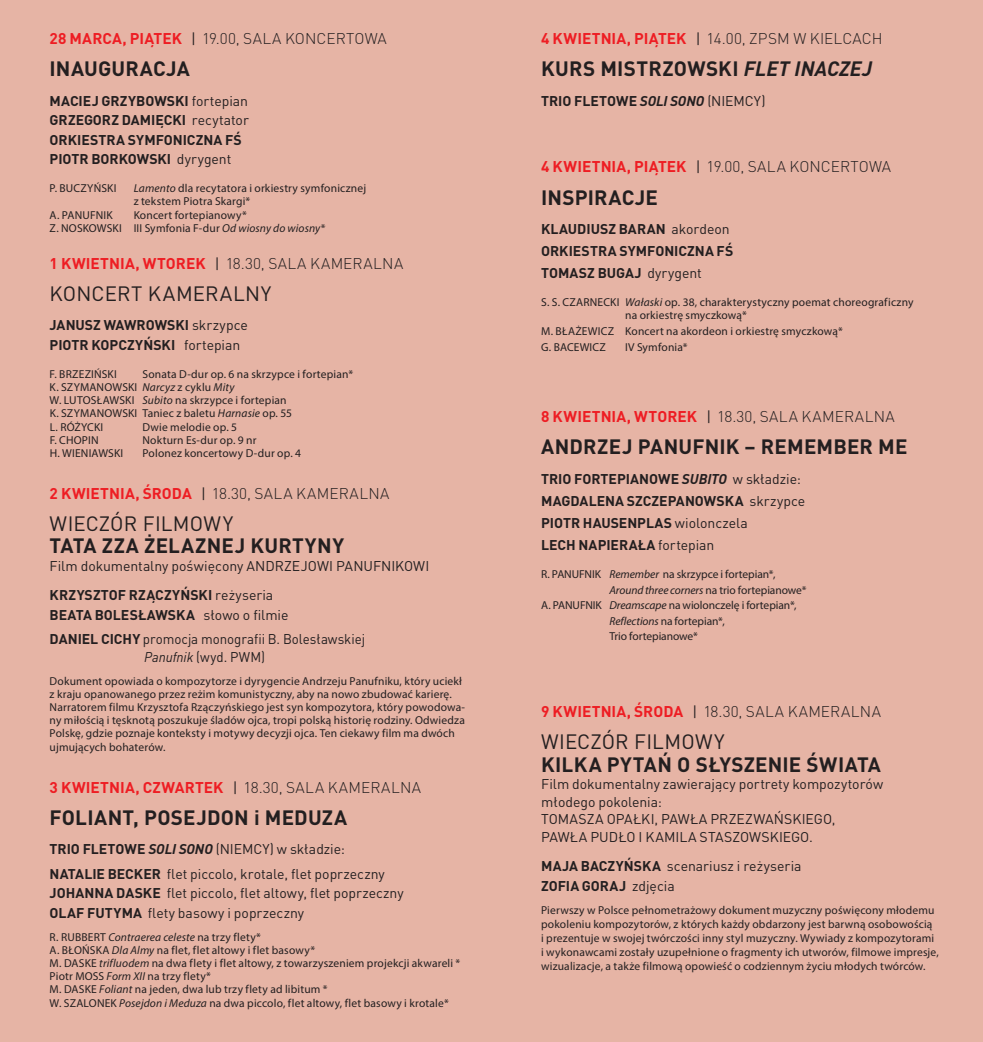
<style>
.page{position:relative;width:983px;height:1042px;background:#fff}
.page>*{position:absolute;margin:0;border:0;box-sizing:border-box;transform-origin:0 0}
.t1{font:700 20.47px "DIN Pro";letter-spacing:.01em;color:#231f20}
.t2{font:20.47px "DIN Pro";letter-spacing:.005em;color:#231f20}
.t3{font:300 15.4px "DIN Pro";letter-spacing:.015em;color:#231f20}
.t4{font:14px/17.5px "DIN Pro";color:#231f20}
.t5{font:700 14px/22.1px "DIN Pro";color:#231f20}
.t6{font:14px "DIN Pro";color:#231f20;scale:.95 1}
.t7{font:11.55px/13.1px "Myriad Pro";letter-spacing:.015em;color:#231f20}
.t8{font:11.55px "Myriad Pro";letter-spacing:-.005em;color:#231f20}
.s1{font-weight:700;color:#ee1d23}
.s2{font-weight:400;font-size:14.88px}
.s3{font-weight:400}
.s4{font-style:italic}
.s5{font-weight:700}
.s6{font-weight:700;font-style:italic}
</style>
<div class="page">
<div style="left:0;top:0;width:982px;height:1042px;background:#e6b4a5"></div>
<h2 class="t3" style="left:50px;top:28px;width:338px"><span class="s1">28 MARCA, PIĄTEK</span> <span class="s2">|</span> 19.00, SALA KONCERTOWA</h2>
<h1 class="t1" style="left:50px;top:55px;width:142px">INAUGURACJA</h1>
<p class="t5" style="left:50px;top:90px;width:201px;line-height:19.6px">MACIEJ GRZYBOWSKI <span class="s3">fortepian<br></span>GRZEGORZ DAMIĘCKI <span class="s3">recytator<br></span>ORKIESTRA SYMFONICZNA FŚ<br>PIOTR BORKOWSKI <span class="s3">dyrygent</span></p>
<p class="t7" style="left:50px;top:182px;width:68px">P. BUCZYŃSKI</p>
<p class="t7" style="left:134px;top:182px;width:234px"><span class="s4">Lamento</span> dla recytatora i orkiestry symfonicznej z tekstem Piotra Skargi*</p>
<p class="t7" style="left:50px;top:208px;width:65px">A. PANUFNIK</p>
<p class="t7" style="left:50px;top:208px;width:277px;text-align:center">Koncert fortepianowy*<br>Z. NOSKOWSKI III Symfonia F-dur <span class="s4">Od wiosny do wiosny</span>*</p>
<h2 class="t3" style="left:50px;top:253px;width:354px"><span class="s1">1 KWIETNIA, WTOREK</span> <span class="s2">|</span> 18.30, SALA KAMERALNA</h2>
<h1 class="t2" style="left:50px;top:279px;width:223px">KONCERT KAMERALNY</h1>
<p class="t5" style="left:50px;top:315px;width:200px;line-height:19.6px">JANUSZ WAWROWSKI <span class="s3">skrzypce<br></span>PIOTR KOPCZYŃSKI <span class="s3">fortepian</span></p>
<p class="t7" style="left:50px;top:367px;width:69px">F. BRZEZIŃSKI</p>
<p class="t7" style="left:50px;top:367px;width:305px;text-indent:93px">Sonata D-dur op. 6 na skrzypce i fortepian* K. SZYMANOWSKI <span class="s4">Narcyz</span> z cyklu <span class="s4">Mity<br></span>W. LUTOSŁAWSKI <span class="s4">Subito</span> na skrzypce i fortepian<br>K. SZYMANOWSKI Taniec z baletu <span class="s4">Harnasie</span> op. 55<br>L. RÓŻYCKI</p>
<p class="t7" style="left:142px;top:420px;width:96px">Dwie melodie op. 5</p>
<p class="t7" style="left:50px;top:433px;width:50px">F. CHOPIN</p>
<p class="t7" style="left:142px;top:433px;width:115px">Nokturn Es-dur op. 9 nr</p>
<p class="t7" style="left:50px;top:446px;width:75px">H. WIENIAWSKI</p>
<p class="t7" style="left:142px;top:446px;width:160px">Polonez koncertowy D-dur op. 4</p>
<h2 class="t3" style="left:50px;top:483px;width:341px"><span class="s1">2 KWIETNIA, ŚRODA</span> <span class="s2">|</span> 18.30, SALA KAMERALNA</h2>
<h1 class="t2" style="left:50px;top:510px;width:185px">WIECZÓR FILMOWY</h1>
<h1 class="t1" style="left:50px;top:532px;width:296px">TATA ZZA ŻELAZNEJ KURTYNY</h1>
<p class="t4" style="left:50px;top:550px;width:381px;line-height:29.4px">Film dokumentalny poświęcony ANDRZEJOWI PANUFNIKOWI<br><span class="s5">KRZYSZTOF RZĄCZYŃSKI</span> reżyseria</p>
<p class="t4" style="left:50px;top:602px;width:317px;line-height:24.5px"><span class="s5">BEATA BOLESŁAWSKA</span> słowo o filmie<br><span class="s5">DANIEL CICHY</span> promocja monografii B. Bolesławskiej</p>
<p class="t6" style="left:144px;top:647px;width:129px"><span class="s4">Panufnik</span> (wyd. PWM)</p>
<p class="t7" style="left:50px;top:674px;width:417px">Dokument opowiada o kompozytorze i dyrygencie Andrzeju Panufniku, który uciekł z kraju opanowanego przez reżim komunistyczny, aby na nowo zbudować karierę.<br>Narratorem filmu Krzysztofa Rzączyńskiego jest syn kompozytora, który powodowa&shy;ny miłością i tęsknotą poszukuje śladów ojca, tropi polską historię rodziny. Odwiedza Polskę, gdzie poznaje konteksty i motywy decyzji ojca. Ten ciekawy film ma dwóch ujmujących bohaterów.</p>
<h2 class="t3" style="left:50px;top:776px;width:372px"><span class="s1">3 KWIETNIA, CZWARTEK</span> <span class="s2">|</span> 18.30, SALA KAMERAL NA</h2>
<h1 class="t1" style="left:50px;top:803px;width:299px">FOLIANT, POSEJDON i MEDUZA</h1>
<p class="t4" style="left:50px;top:836px;width:336px;line-height:24.5px"><span class="s5">TRIO FLETOWE</span> <span class="s6">SOLI SONO</span> (NIEMCY) w składzie:<br><span class="s5">NATALIE BECKER</span> flet piccolo, krotale, flet poprzeczny</p>
<p class="t4" style="left:50px;top:882px;width:355px;line-height:19.6px"><span class="s5">JOHANNA DASKE</span> flet piccolo, flet altowy, flet poprzeczny<br><span class="s5">OLAF FUTYMA</span> flety basowy i poprzeczny</p>
<p class="t7" style="left:50px;top:930px;width:412px">R. RUBBERT <span class="s4">Contraerea celeste</span> na trzy flety*<br>A. BŁOŃSKA <span class="s4">Dla Almy</span> na flet, flet altowy i flet basowy*<br>M. DASKE <span class="s4">trifluodem</span> na dwa flety i flet altowy, z towarzyszeniem projekcji akwareli * Piotr MOSS <span class="s4">Form XII</span> na trzy flety*<br>M. DASKE <span class="s4">Foliant</span> na jeden, dwa lub trzy flety ad libitum *<br>W. SZALONEK <span class="s4">Posejdon i Meduza</span> na dwa piccolo, flet altowy, flet basowy i krotale*</p>
<h2 class="t3" style="left:541px;top:28px;width:343px"><span class="s1">4 KWIETNIA, PIĄTEK</span> <span class="s2">|</span> 14.00, ZPSM W KIELCACH</h2>
<h1 class="t1" style="left:541px;top:55px;width:332px">KURS MISTRZOWSKI <span class="s4">FLET INACZEJ</span></h1>
<p class="t5" style="left:541px;top:89px;width:226px">TRIO FLETOWE <span class="s4">SOLI SONO</span> <span class="s3">(NIEMCY)</span></p>
<h2 class="t3" style="left:541px;top:156px;width:351px"><span class="s1">4 KWIETNIA, PIĄTEK</span> <span class="s2">|</span> 19.00, SALA KONCERTOWA</h2>
<h1 class="t1" style="left:541px;top:183px;width:118px">INSPIRACJE</h1>
<p class="t5" style="left:541px;top:217px;width:194px">KLAUDIUSZ BARAN <span class="s3">akordeon<br></span>ORKIESTRA SYMFONICZNA FŚ<br>TOMASZ BUGAJ <span class="s3">dyrygent</span></p>
<p class="t7" style="left:625px;top:295px;width:290px;text-indent:-84px">S. S. CZARNECKI <span class="s4">Wałaski</span> op. 38, charakterystyczny poemat choreograficzny na orkiestrę smyczkową*</p>
<p class="t7" style="left:541px;top:323px;width:303px;line-height:15.6px">M. BŁAŻEWICZ Koncert na akordeon i orkiestrę smyczkową*<br>G. BACEWICZ</p>
<p class="t7" style="left:625px;top:340px;width:64px">IV Symfonia*</p>
<h2 class="t3" style="left:541px;top:406px;width:354px"><span class="s1">8 KWIETNIA, WTOREK</span> <span class="s2">|</span> 18.30, SALA KAMERALNA</h2>
<h1 class="t1" style="left:541px;top:433px;width:368px">ANDRZEJ PANUFNIK – REMEMBER ME</h1>
<p class="t5" style="left:541px;top:467px;width:265px">TRIO FORTEPIANOWE <span class="s4">SUBITO</span> <span class="s3">w składzie:<br></span>MAGDALENA SZCZEPANOWSKA <span class="s3">skrzypce<br></span>PIOTR HAUSENPLAS <span class="s3">wiolonczela<br></span>LECH NAPIERAŁA <span class="s3">fortepian</span></p>
<p class="t8" style="left:541px;top:567px;width:236px">R. PANUFNIK <span class="s4">Remember</span> na skrzypce i fortepian*,</p>
<p class="t8" style="left:609px;top:582px;width:199px"><span class="s4">Around three corners</span> na trio fortepianowe*</p>
<p class="t8" style="left:541px;top:598px;width:257px">A. PANUFNIK <span class="s4">Dreamscape</span> na wiolonczelę i fortepian*,</p>
<p class="t8" style="left:609px;top:614px;width:117px"><span class="s4">Reflections</span> na fortepian*,</p>
<p class="t8" style="left:609px;top:629px;width:90px">Trio fortepianowe*</p>
<h2 class="t3" style="left:541px;top:701px;width:341px"><span class="s1">9 KWIETNIA, ŚRODA</span> <span class="s2">|</span> 18.30, SALA KAMERALNA</h2>
<h1 class="t2" style="left:541px;top:728px;width:185px">WIECZÓR FILMOWY</h1>
<h1 class="t1" style="left:541px;top:750px;width:341px">KILKA PYTAŃ O SŁYSZENIE ŚWIATA</h1>
<p class="t4" style="left:541px;top:774px;width:343px">Film dokumentalny zawierający portrety kompozytorów młodego pokolenia:<br>TOMASZA OPAŁKI, PAWŁA PRZEZWAŃSKIEGO, PAWŁA PUDŁO I KAMILA STASZOWSKIEGO.</p>
<p class="t4" style="left:541px;top:855px;width:262px;line-height:19.6px"><span class="s5">MAJA BACZYŃSKA</span> scenariusz i reżyseria<br><span class="s5">ZOFIA GORAJ</span> zdjęcia</p>
<p class="t7" style="left:541px;top:903px;width:399px;line-height:14px">Pierwszy w Polsce pełnometrażowy dokument muzyczny poświęcony młodemu pokoleniu kompozytorów, z których każdy obdarzony jest barwną osobowością<br>i prezentuje w swojej twórczości inny styl muzyczny. Wywiady z kompozytorami i wykonawcami zostały uzupełnione o fragmenty ich utworów, filmowe impresje, wizualizacje, a także filmową opowieść o codziennym życiu młodych twórców.</p>
</div>
